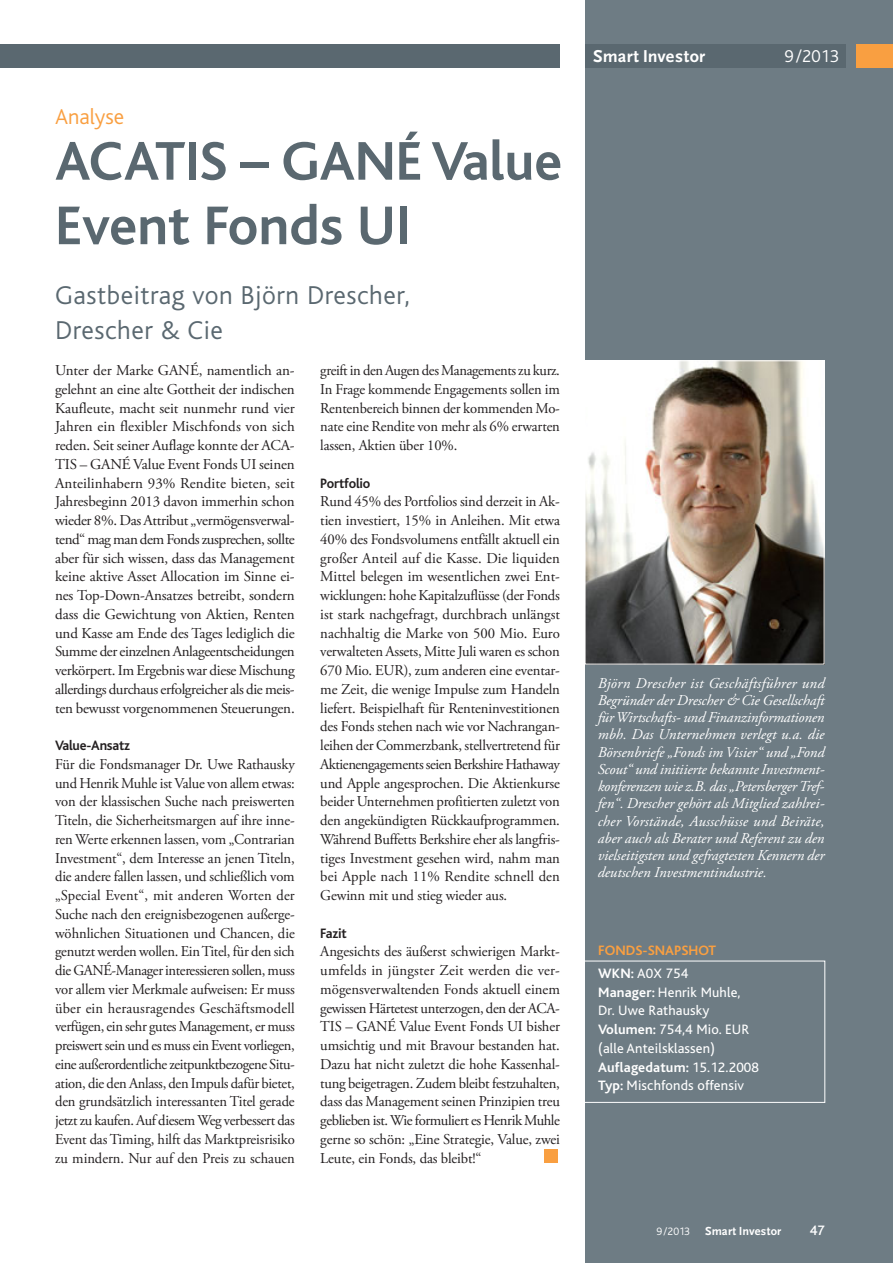
<style>
.page{position:relative;width:893px;height:1263px;background:#fff}
.page>*{position:absolute;margin:0;border:0;box-sizing:border-box;transform-origin:0 0}
.t1{font:700 57px/64.5px "Bliss";letter-spacing:-.005em;color:#5a6870}
.t2{font:300 27px/34.5px "Bliss";letter-spacing:.02em;color:#5a6870}
.t3{font:300 22.5px "Bliss";color:#f99f41}
.t4{font:700 18px "Scala Sans";color:#fff}
.t5{font:300 18px "Bliss";color:#fff}
.t6{font:15px/18.8px "Adobe Garamond Pro";letter-spacing:-.01em;color:#231f20;text-align:justify}
.t7{font:italic 15px/17.2px "Adobe Garamond Pro";color:#fff;text-align:justify}
.t8{font:14.25px/18.8px "Bliss";letter-spacing:.01em;color:#fff}
.t9{font:700 14.25px "Bliss";letter-spacing:-.015em;color:#231f20}
.t10{font:700 14.25px/23px "Bliss";color:#f99f41}
.t11{font:500 14.25px "Bliss";color:#fff}
.t12{font:700 12.3px "Scala Sans";color:#fff}
.s1{color:#fff}
.s2{font-weight:400;color:#fff}
.s3{font-weight:700}
.s4{font-family:"Bliss";font-weight:300;font-size:11.25px}
</style>
<div class="page">
<div style="left:545px;top:1150px;width:13px;height:13px;background:#f99f41"></div>
<div style="left:585px;top:0;width:307px;height:1262px;background:#6e7c84"></div>
<img style="left:586px;top:362px;width:236px;height:300px">
<div style="left:584px;top:360px;width:240px;height:304px;border:1px solid #fff"></div>
<div style="left:581px;top:961px;width:244px;height:142px;border:1px solid #fff"></div>
<div style="left:1px;top:45px;width:559px;height:23px;background:#5a6870"></div>
<div style="left:856px;top:45px;width:36px;height:23px;background:#f99f41"></div>
<div style="left:585px;top:45px;width:261px;height:23px;background:#5a6870"></div>
<h3 class="t3" style="left:55px;top:108px;width:71px">Analyse</h3>
<h1 class="t1" style="left:55px;top:134px;width:508px">ACATIS – GANÉ Value<br>Event Fonds UI</h1>
<h2 class="t2" style="left:55px;top:281px;width:356px">Gastbeitrag von Björn Drescher,<br>Drescher &amp; Cie</h2>
<p class="t6" style="left:55px;top:362px;width:241px">Unter der Marke GANÉ, namentlich an&shy;gelehnt an eine alte Gottheit der indischen Kaufleute, macht seit nunmehr rund vier Jahren ein flexibler Mischfonds von sich reden. Seit seiner Auflage konnte der ACA-TIS – GANÉ Value Event Fonds UI seinen Anteilinhabern 93% Rendite bieten, seit Jahresbeginn 2013 davon immerhin schon wieder 8%. Das Attribut „vermögensverwal&shy;tend“ mag man dem Fonds zusprechen, sollte aber für sich wissen, dass das Management keine aktive Asset Allocation im Sinne ei&shy;nes Top-Down-Ansatzes betreibt, sondern dass die Gewichtung von Aktien, Renten und Kasse am Ende des Tages lediglich die Summe der einzelnen Anlageentscheidungen verkörpert. Im Ergebnis war diese Mischung allerdings durchaus erfolgreicher als die meis&shy;ten bewusst vorgenommenen Steuerungen.</p>
<p class="t9" style="left:55px;top:740px;width:76px">Value-Ansatz</p>
<p class="t6" style="left:55px;top:756px;width:241px">Für die Fondsmanager Dr. Uwe Rathausky und Henrik Muhle ist Value von allem etwas: von der klassischen Suche nach preiswerten Titeln, die Sicherheitsmargen auf ihre inne&shy;ren Werte erkennen lassen, vom „Contrarian Investment“, dem Interesse an jenen Titeln, die andere fallen lassen, und schließlich vom „Special Event“, mit anderen Worten der Suche nach den ereignisbezogenen außerge&shy;wöhnlichen Situationen und Chancen, die genutzt werden wollen. Ein Titel, für den sich die GANÉ-Manager interessieren sollen, muss vor allem vier Merkmale aufweisen: Er muss über ein herausragendes Geschäftsmodell verfügen, ein sehr gutes Management, er muss preiswert sein und es muss ein Event vorliegen, eine außerordentliche zeitpunktbezogene Situ&shy;ation, die den Anlass, den Impuls dafür bietet, den grundsätzlich interessanten Titel gerade jetzt zu kaufen. Auf diesem Weg verbessert das Event das Timing, hilft das Marktpreisrisiko zu mindern. Nur auf den Preis zu schauen</p>
<p class="t6" style="left:320px;top:362px;width:241px">greift in den Augen des Managements zu kurz.<br>In Frage kommende Engagements sollen im Rentenbereich binnen der kommenden Mo&shy;nate eine Rendite von mehr als 6% erwarten lassen, Aktien über 10%.</p>
<p class="t9" style="left:320px;top:477px;width:52px">Portfolio</p>
<p class="t6" style="left:320px;top:494px;width:241px">Rund 45% des Portfolios sind derzeit in Ak&shy;tien investiert, 15% in Anleihen. Mit etwa 40% des Fondsvolumens entfällt aktuell ein großer Anteil auf die Kasse. Die liquiden Mittel belegen im wesentlichen zwei Ent&shy;wicklungen: hohe Kapitalzuflüsse (der Fonds ist stark nachgefragt, durchbrach unlängst nachhaltig die Marke von 500 Mio. Euro verwalteten Assets, Mitte Juli waren es schon 670 Mio. EUR), zum anderen eine eventar&shy;me Zeit, die wenige Impulse zum Handeln liefert. Beispielhaft für Renteninvestitionen des Fonds stehen nach wie vor Nachrangan&shy;leihen der Commerzbank, stellvertretend für Aktienengagements seien Berkshire Hathaway und Apple angesprochen. Die Aktienkurse beider Unternehmen profitierten zuletzt von den angekündigten Rückkaufprogrammen.<br>Während Buffetts Berkshire eher als langfris&shy;tiges Investment gesehen wird, nahm man bei Apple nach 11% Rendite schnell den Gewinn mit und stieg wieder aus.</p>
<p class="t9" style="left:320px;top:927px;width:28px">Fazit</p>
<p class="t6" style="left:320px;top:944px;width:241px">Angesichts des äußerst schwierigen Markt&shy;umfelds in jüngster Zeit werden die ver&shy;mögensverwaltenden Fonds aktuell einem gewissen Härtetest unterzogen, den der ACA-TIS – GANÉ Value Event Fonds UI bisher umsichtig und mit Bravour bestanden hat.<br>Dazu hat nicht zuletzt die hohe Kassenhal&shy;tung beigetragen. Zudem bleibt festzuhalten, dass das Management seinen Prinzipien treu geblieben ist. Wie formuliert es Henrik Muhle gerne so schön: „Eine Strategie, Value, zwei Leute, ein Fonds, das bleibt!“</p>
<p class="t4" style="left:593px;top:49px;width:113px">Smart Investor</p>
<p class="t5" style="left:784px;top:50px;width:56px">9 /2013</p>
<p class="t7" style="left:597px;top:676px;width:228px">Björn Drescher ist Geschäftsführer und Begründer der Drescher &amp; Cie Gesellschaft für Wirtschafts- und Finanzinformationen mbh. Das Unternehmen verlegt u.a. die Börsenbriefe „Fonds im Visier“ und „Fond Scout“ und initiierte bekannte Investment&shy;konferenzen wie z.B. das „Petersberger Tref&shy;fen“. Drescher gehört als Mitglied zahlrei&shy;cher Vorstände, Ausschüsse und Beiräte, aber auch als Berater und Referent zu den vielseitigsten und gefragtesten Kennern der deutschen Investmentindustrie.</p>
<p class="t10" style="left:598px;top:940px;width:119px">FONDS-SNAPSHOT<br><span class="s1">WKN:</span> <span class="s2">A0X 754</span></p>
<p class="t8" style="left:598px;top:984px;width:162px"><span class="s3">Manager:</span> Henrik Muhle,<br>Dr. Uwe Rathausky<br><span class="s3">Volumen:</span> 754,4 Mio. EUR (alle Anteilsklassen)<br><span class="s3">Auflagedatum:</span> 15.12.2008<br><span class="s3">Typ:</span> Mischfonds offensiv</p>
<p class="t12" style="left:656px;top:1226px;width:126px"><span class="s4">9 /2013</span> Smart Investor</p>
<p class="t11" style="left:809px;top:1225px;width:17px">47</p>
</div>
